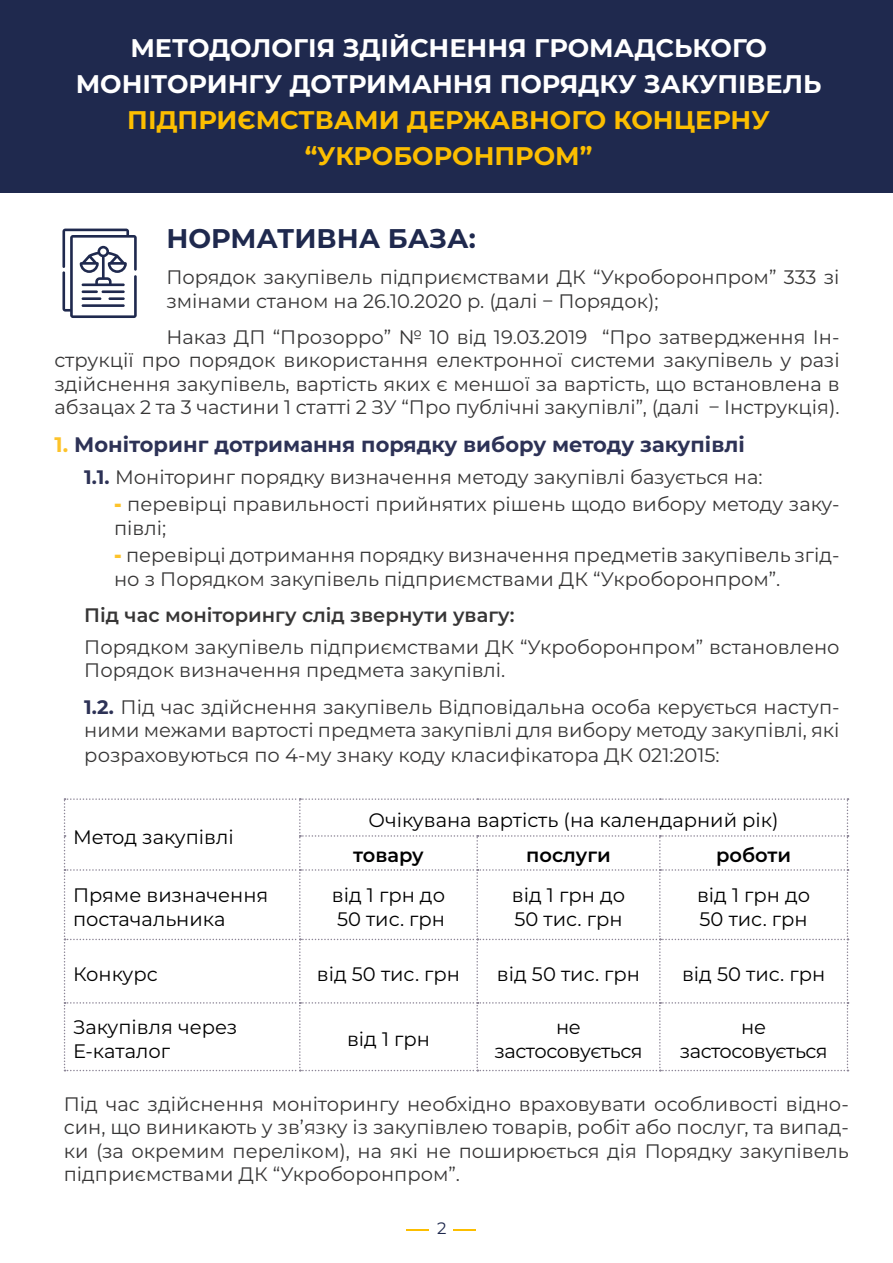
<style>
.page{position:relative;width:893px;height:1263px;background:#fff}
.page>*{position:absolute;margin:0;border:0;box-sizing:border-box;transform-origin:0 0}
.t1{font:700 27px "Montserrat";color:#1f294e}
.t2{font:700 25.5px/36px "Montserrat";color:#fff;text-align:center}
.t3{font:700 25.5px/36px "Montserrat";color:#fcbe00;text-align:center}
.t4{font:700 21px "Montserrat";color:#2d3256}
.t5{font:19.5px/23.4px "Montserrat";color:#373636}
.t6{font:19.5px/23.4px "Montserrat";color:#000}
.t7{font:600 19.5px "Montserrat";color:#373636}
.t8{font:19.5px/23.4px "Montserrat";letter-spacing:-.02em;color:#000;text-align:center}
.t9{font:600 19.5px "Montserrat";color:#000}
.t10{font:16.5px "Montserrat";color:#1f294e}
.s1{font-family:"Akrobat"}
.s2{color:#fdc32a}
.s3{font-weight:700;color:#2d3256}
.s4{font-weight:900;color:#fdc32a}
</style>
<div class="page">
<svg style="left:453px;top:1229px;width:23px;height:1px"></svg>
<svg style="left:406px;top:1229px;width:23px;height:1px"></svg>
<div style="left:0;top:0;width:893px;height:193px;background:#1f294e"></div>
<svg style="left:62px;top:229px;width:75px;height:89px"></svg>
<svg style="left:64px;top:798px;width:784px;height:273px"></svg>
<h2 class="t2" style="left:76px;top:29px;width:747px">МЕТОДОЛОГІЯ ЗДІЙСНЕННЯ ГРОМАДСЬКОГО<br>МОНІТОРИНГУ ДОТРИМАННЯ ПОРЯДКУ ЗАКУПІВЕЛЬ</h2>
<h2 class="t3" style="left:127px;top:101px;width:644px">ПІДПРИЄМСТВАМИ ДЕРЖАВНОГО КОНЦЕРНУ “УКРОБОРОНПРОМ”</h2>
<h1 class="t1" style="left:166px;top:219px;width:311px">НОРМАТИВНА БАЗА:</h1>
<p class="t5" style="left:166px;top:265px;width:675px">Порядок закупівель підприємствами ДК “Укроборонпром” 333 зі змінами станом на 26.10.2020 р. (далі <span class="s1">—</span> Порядок);</p>
<p class="t5" style="left:55px;top:324px;width:787px;text-align:justify;text-indent:112px">Наказ ДП “Прозорро” № 10 від 19.03.2019 “Про затвердження Ін&shy;струкції про порядок використання електронної системи закупівель у разі здійснення закупівель, вартість яких є меншої за вартість, що встановлена в абзацах 2 та 3 частини 1 статті 2 ЗУ “Про публічні закупівлі”, (далі <span class="s1">—</span> Інструкція).</p>
<p class="t4" style="left:55px;top:429px;width:692px"><span class="s2">1.</span> Моніторинг дотримання порядку вибору методу закупівлі</p>
<p class="t5" style="left:84px;top:464px;width:680px"><span class="s3">1.1.</span> Моніторинг порядку визначення методу закупівлі базується на:</p>
<p class="t5" style="left:114px;top:492px;width:727px"><span class="s4">-</span> перевірці правильності прийнятих рішень щодо вибору методу заку&shy;півлі;</p>
<p class="t5" style="left:114px;top:543px;width:727px"><span class="s4">-</span> перевірці дотримання порядку визначення предметів закупівель згід&shy;но з Порядком закупівель підприємствами ДК “Укроборонпром”.</p>
<p class="t7" style="left:84px;top:601px;width:432px">Під час моніторингу слід звернути увагу:</p>
<p class="t5" style="left:84px;top:635px;width:757px">Порядком закупівель підприємствами ДК “Укроборонпром” встановлено<br>Порядок визначення предмета закупівлі.</p>
<p class="t5" style="left:84px;top:694px;width:757px"><span class="s3">1.2.</span> Під час здійснення закупівель Відповідальна особа керується наступ&shy;ними межами вартості предмета закупівлі для вибору методу закупівлі, які</p>
<p class="t5" style="left:84px;top:743px;width:637px">розраховуються по 4-му знаку коду класифікатора ДК 021:2015:</p>
<p class="t6" style="left:73px;top:825px;width:162px">Метод закупівлі</p>
<p class="t6" style="left:369px;top:808px;width:412px">Очікувана вартість (на календарний рік)</p>
<p class="t9" style="left:353px;top:842px;width:72px">товару</p>
<p class="t9" style="left:526px;top:842px;width:86px">послуги</p>
<p class="t9" style="left:716px;top:842px;width:76px">роботи</p>
<p class="t6" style="left:73px;top:883px;width:197px">Пряме визначення постачальника</p>
<p class="t6" style="left:332px;top:883px;width:115px">від 1 грн до<br>50 тис. грн</p>
<p class="t6" style="left:512px;top:883px;width:115px">від 1 грн до<br>50 тис. грн</p>
<p class="t6" style="left:697px;top:883px;width:115px">від 1 грн до<br>50 тис. грн</p>
<p class="t6" style="left:73px;top:961px;width:86px">Конкурс</p>
<p class="t6" style="left:317px;top:961px;width:145px">від 50 тис. грн</p>
<p class="t6" style="left:497px;top:961px;width:145px">від 50 тис. грн</p>
<p class="t6" style="left:682px;top:961px;width:145px">від 50 тис. грн</p>
<p class="t6" style="left:73px;top:1015px;width:166px">Закупівля через<br>Е-каталог</p>
<p class="t6" style="left:347px;top:1027px;width:84px">від 1 грн</p>
<p class="t8" style="left:495px;top:1015px;width:149px">не застосовується</p>
<p class="t8" style="left:680px;top:1015px;width:149px">не застосовується</p>
<p class="t5" style="left:64px;top:1091px;width:787px;text-align:justify">Під час здійснення моніторингу необхідно враховувати особливості відно&shy;син, що виникають у зв’язку із закупівлею товарів, робіт або послуг, та випад&shy;ки (за окремим переліком), на які не поширюється дія Порядку закупівель підприємствами ДК “Укроборонпром”.</p>
<p class="t10" style="left:437px;top:1216px;width:11px">2</p>
</div>
